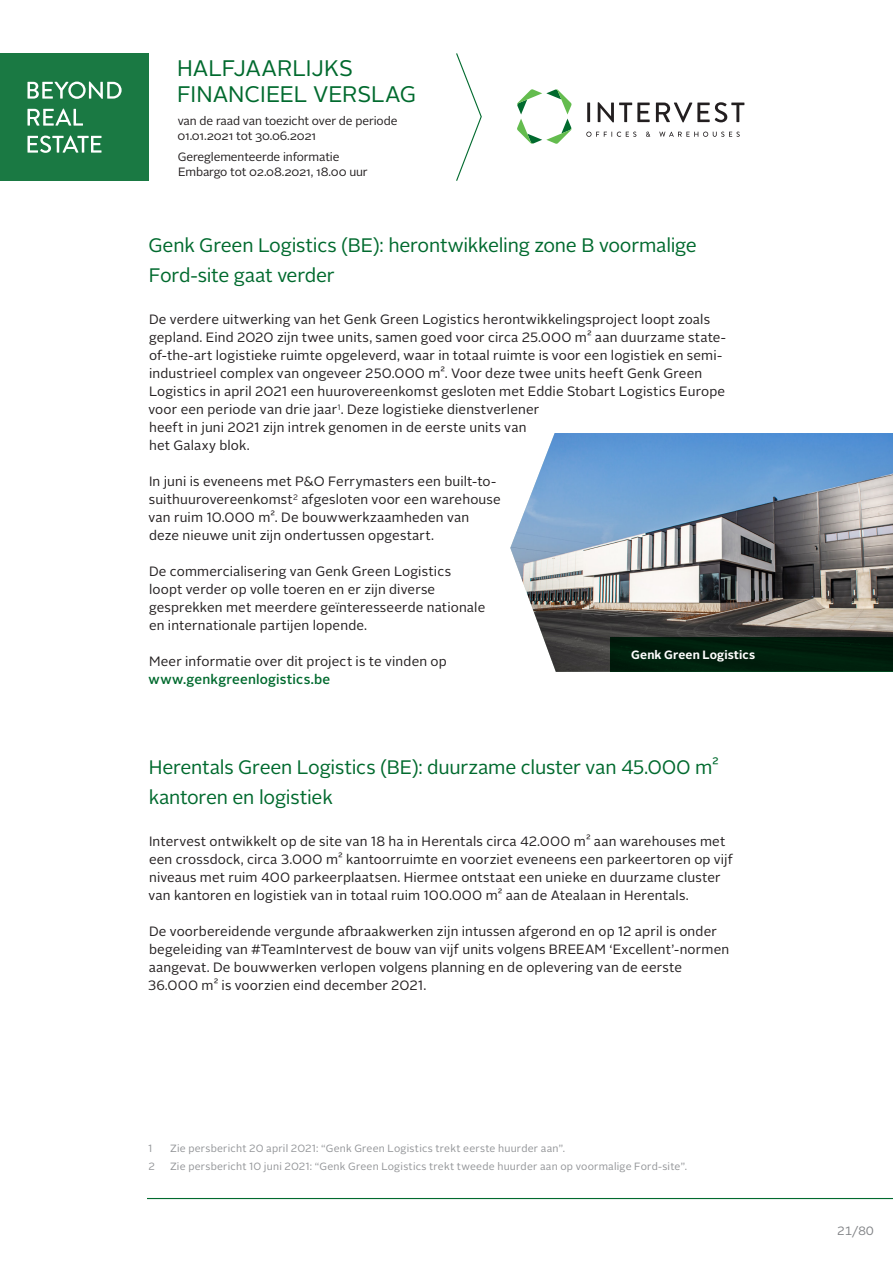
<style>
.page{position:relative;width:893px;height:1263px;background:#fff}
.page>*{position:absolute;margin:0;border:0;box-sizing:border-box;transform-origin:0 0}
.t1{font:22.5px/25.5px "Alright Sans";letter-spacing:-.005em;color:#016a2e}
.T3_JV_donkergroen{font:19.5px/30px "Alright Sans";letter-spacing:-.015em;color:#016a2e}
.Body{font:13.5px/18px "Alright Sans";letter-spacing:.01em;color:#231f20}
.t2{font:12px/15px "Alright Sans";letter-spacing:-.01em;color:#231f20}
.Bijschrift_foto_rech{font:700 12px "Alright Sans";letter-spacing:.01em;color:#fff}
.t3{font:12px "Alright Sans";color:#808285}
.Voetnoot_grijs{font:10.5px "Alright Sans";letter-spacing:.02em;color:#939598}
.s1{font-weight:500;color:#016a2e}
</style>
<div class="page">
<hr style="left:147px;top:1198px;width:746px;height:1px;background:#016a2e">
<svg style="left:456px;top:53px;width:26px;height:128px"></svg>
<div style="left:0;top:53px;width:149px;height:128px;background:#1a7943"></div>
<svg style="left:28px;top:136px;width:74px;height:17px"></svg>
<svg style="left:28px;top:109px;width:55px;height:17px"></svg>
<svg style="left:28px;top:82px;width:94px;height:17px"></svg>
<svg style="left:517px;top:89px;width:55px;height:55px"></svg>
<svg style="left:586px;top:132px;width:50px;height:5px"></svg>
<svg style="left:646px;top:132px;width:4px;height:5px"></svg>
<svg style="left:659px;top:132px;width:81px;height:5px"></svg>
<hr style="left:587px;top:103px;width:3px;height:19px;background:#231f20">
<svg style="left:598px;top:102px;width:52px;height:20px"></svg>
<svg style="left:656px;top:102px;width:88px;height:20px"></svg>
<img style="left:510px;top:433px;width:383px;height:239px">
<div style="left:610px;top:638px;width:283px;height:34px;background:#001e0c"></div>
<h1 class="t1" style="left:177px;top:56px;width:241px">HALFJAARLIJKS<br>FINANCIEEL VERSLAG</h1>
<p class="t2" style="left:177px;top:113px;width:222px">van de raad van toezicht over de periode<br>01.01.2021 tot 30.06.2021</p>
<p class="t2" style="left:178px;top:150px;width:192px">Gereglementeerde informatie<br>Embargo tot 02.08.2021, 18.00 uur</p>
<p class="T3_JV_donkergroen" style="left:149px;top:231px;width:550px">Genk Green Logistics (BE): herontwikkeling zone B voormalige<br>Ford-site gaat verder</p>
<p class="Body" style="left:148px;top:311px;width:579px">De verdere uitwerking van het Genk Green Logistics herontwikkelingsproject loopt zoals gepland. Eind 2020 zijn twee units, samen goed voor circa 25.000 m² aan duurzame state&shy;of-the-art logistieke ruimte opgeleverd, waar in totaal ruimte is voor een logistiek en semi&shy;industrieel complex van ongeveer 250.000 m². Voor deze twee units heeft Genk Green Logistics in april 2021 een huurovereenkomst gesloten met Eddie Stobart Logistics Europe voor een periode van drie jaar<sup>1</sup>. Deze logistieke dienstverlener<br>heeft in juni 2021 zijn intrek genomen in de eerste units van<br>het Galaxy blok.</p>
<p class="Body" style="left:148px;top:473px;width:354px">In juni is eveneens met P&amp;O Ferrymasters een built-to&shy;suithuurovereenkomst<sup>2</sup> afgesloten voor een warehouse van ruim 10.000 m². De bouwwerkzaamheden van deze nieuwe unit zijn ondertussen opgestart.</p>
<p class="Body" style="left:149px;top:563px;width:338px">De commercialisering van Genk Green Logistics loopt verder op volle toeren en er zijn diverse gesprekken met meerdere geïnteresseerde nationale en internationale partijen lopende.</p>
<p class="Body" style="left:149px;top:653px;width:300px">Meer informatie over dit project is te vinden op <span class="s1">www.genkgreenlogistics.be</span></p>
<p class="Bijschrift_foto_rech" style="left:631px;top:647px;width:125px">Genk Green Logistics</p>
<p class="T3_JV_donkergroen" style="left:149px;top:753px;width:572px">Herentals Green Logistics (BE): duurzame cluster van 45.000 m² kantoren en logistiek</p>
<p class="Body" style="left:148px;top:833px;width:586px">Intervest ontwikkelt op de site van 18 ha in Herentals circa 42.000 m² aan warehouses met een crossdock, circa 3.000 m² kantoorruimte en voorziet eveneens een parkeertoren op vijf niveaus met ruim 400 parkeerplaatsen. Hiermee ontstaat een unieke en duurzame cluster van kantoren en logistiek van in totaal ruim 100.000 m² aan de Atealaan in Herentals.</p>
<p class="Body" style="left:148px;top:923px;width:583px">De voorbereidende vergunde afbraakwerken zijn intussen afgerond en op 12 april is onder begeleiding van #TeamIntervest de bouw van vijf units volgens BREEAM ‘Excellent’-normen aangevat. De bouwwerken verlopen volgens planning en de oplevering van de eerste 36.000 m² is voorzien eind december 2021.</p>
<p class="Voetnoot_grijs" style="left:148px;top:1141px;width:6px">1</p>
<p class="Voetnoot_grijs" style="left:170px;top:1141px;width:397px">Zie persbericht 20 april 2021: “Genk Green Logistics trekt eerste huurder aan”.</p>
<p class="Voetnoot_grijs" style="left:149px;top:1159px;width:8px">2</p>
<p class="Voetnoot_grijs" style="left:170px;top:1159px;width:519px">Zie persbericht 10 juni 2021: “Genk Green Logistics trekt tweede huurder aan op voormalige Ford-site”.</p>
<p class="t3" style="left:837px;top:1223px;width:38px">21/80</p>
</div>
